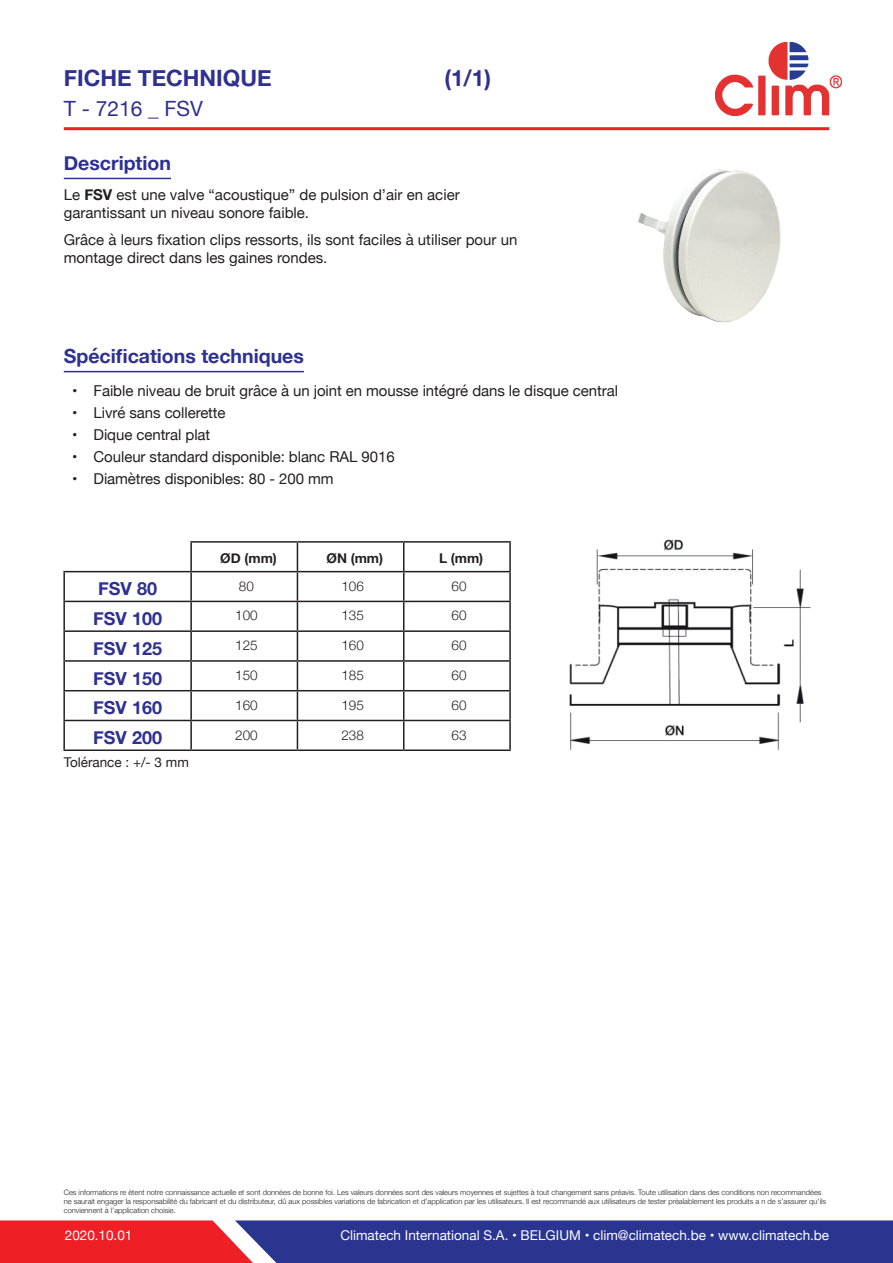
<style>
.page{position:relative;width:893px;height:1263px;background:#fff}
.page>*{position:absolute;margin:0;border:0;box-sizing:border-box;transform-origin:0 0}
.t1{font:700 22.5px "Helvetica Neue";color:#2e3092}
.t2{font:21px "Helvetica Neue";color:#2e3092}
.t3{font:700 19.5px "Helvetica Neue";color:#2e3092}
.t4{font:700 18px "Helvetica Neue";color:#2e3092}
.t5{font:15px/18px "Helvetica Neue";letter-spacing:-.005em;color:#231f20}
.t6{font:13.5px "Helvetica Neue";color:#fff}
.t7{font:300 13.5px "Helvetica Neue";color:#231f20}
.t8{font:700 13.5px "Helvetica Neue";color:#231f20}
.t9{font:13.5px "Helvetica Neue";color:#231f20}
.t10{font:300 7.5px/9px "Helvetica Neue";color:#231f20}
.s1{font-weight:700}
</style>
<div class="page">
<svg style="left:0;top:1220px;width:893px;height:43px;background:#633677"></svg>
<hr style="left:64px;top:127px;width:765px;height:3px;background:#ee2026">
<img style="left:716px;top:43px;width:126px;height:72px">
<hr style="left:64px;top:178px;width:107px;height:1px;background:#2e3092">
<hr style="left:64px;top:371px;width:240px;height:1px;background:#2e3092">
<img style="left:569px;top:539px;width:242px;height:212px">
<hr style="left:190px;top:541px;width:107px;height:2px;background:#231f20">
<hr style="left:190px;top:543px;width:2px;height:28px;background:#231f20">
<hr style="left:297px;top:541px;width:107px;height:2px;background:#231f20">
<hr style="left:404px;top:541px;width:107px;height:2px;background:#231f20">
<hr style="left:509px;top:543px;width:2px;height:28px;background:#231f20">
<hr style="left:63px;top:571px;width:128px;height:1px;background:#231f20">
<hr style="left:63px;top:572px;width:2px;height:29px;background:#231f20">
<hr style="left:191px;top:571px;width:106px;height:1px;background:#231f20">
<hr style="left:190px;top:572px;width:2px;height:29px;background:#231f20">
<hr style="left:297px;top:571px;width:107px;height:1px;background:#231f20">
<hr style="left:404px;top:571px;width:107px;height:1px;background:#231f20">
<hr style="left:509px;top:572px;width:2px;height:29px;background:#231f20">
<hr style="left:63px;top:601px;width:128px;height:1px;background:#231f20">
<hr style="left:63px;top:602px;width:2px;height:28px;background:#231f20">
<hr style="left:191px;top:601px;width:106px;height:1px;background:#231f20">
<hr style="left:190px;top:602px;width:2px;height:28px;background:#231f20">
<hr style="left:297px;top:601px;width:107px;height:1px;background:#231f20">
<hr style="left:404px;top:601px;width:107px;height:1px;background:#231f20">
<hr style="left:509px;top:602px;width:2px;height:28px;background:#231f20">
<hr style="left:63px;top:630px;width:128px;height:2px;background:#231f20">
<hr style="left:63px;top:632px;width:2px;height:28px;background:#231f20">
<hr style="left:191px;top:630px;width:106px;height:2px;background:#231f20">
<hr style="left:190px;top:632px;width:2px;height:28px;background:#231f20">
<hr style="left:297px;top:630px;width:107px;height:2px;background:#231f20">
<hr style="left:404px;top:630px;width:107px;height:2px;background:#231f20">
<hr style="left:509px;top:632px;width:2px;height:28px;background:#231f20">
<hr style="left:63px;top:660px;width:128px;height:2px;background:#231f20">
<hr style="left:63px;top:662px;width:2px;height:28px;background:#231f20">
<hr style="left:191px;top:660px;width:106px;height:2px;background:#231f20">
<hr style="left:190px;top:662px;width:2px;height:28px;background:#231f20">
<hr style="left:297px;top:660px;width:107px;height:2px;background:#231f20">
<hr style="left:404px;top:660px;width:107px;height:2px;background:#231f20">
<hr style="left:509px;top:662px;width:2px;height:28px;background:#231f20">
<hr style="left:63px;top:690px;width:128px;height:1px;background:#231f20">
<hr style="left:63px;top:691px;width:2px;height:29px;background:#231f20">
<hr style="left:191px;top:690px;width:106px;height:1px;background:#231f20">
<hr style="left:190px;top:691px;width:2px;height:29px;background:#231f20">
<hr style="left:297px;top:690px;width:107px;height:1px;background:#231f20">
<hr style="left:404px;top:690px;width:107px;height:1px;background:#231f20">
<hr style="left:509px;top:691px;width:2px;height:29px;background:#231f20">
<hr style="left:63px;top:720px;width:128px;height:1px;background:#231f20">
<hr style="left:63px;top:721px;width:2px;height:28px;background:#231f20">
<hr style="left:191px;top:720px;width:106px;height:1px;background:#231f20">
<hr style="left:190px;top:721px;width:2px;height:28px;background:#231f20">
<hr style="left:297px;top:720px;width:107px;height:1px;background:#231f20">
<svg style="left:297px;top:543px;width:1px;height:206px"></svg>
<hr style="left:404px;top:720px;width:107px;height:1px;background:#231f20">
<svg style="left:403px;top:543px;width:1px;height:206px"></svg>
<hr style="left:509px;top:721px;width:2px;height:28px;background:#231f20">
<hr style="left:63px;top:749px;width:128px;height:2px;background:#231f20">
<hr style="left:191px;top:749px;width:106px;height:2px;background:#231f20">
<hr style="left:297px;top:749px;width:107px;height:2px;background:#231f20">
<hr style="left:404px;top:749px;width:107px;height:2px;background:#231f20">
<img style="left:638px;top:169px;width:143px;height:154px">
<h1 class="t1" style="left:64px;top:60px;width:209px">FICHE TECHNIQUE</h1>
<h1 class="t1" style="left:444px;top:60px;width:48px">(1/1)</h1>
<h2 class="t2" style="left:64px;top:93px;width:141px">T - 7216 _ FSV</h2>
<h3 class="t3" style="left:64px;top:148px;width:109px">Description</h3>
<h3 class="t5" style="left:64px;top:187px;width:397px">Le <span class="s1">FSV</span> est une valve “acoustique” de pulsion d’air en acier garantissant un niveau sonore faible.</h3>
<h3 class="t5" style="left:64px;top:231px;width:455px">Grâce à leurs fixation clips ressorts, ils sont faciles à utiliser pour un montage direct dans les gaines rondes.</h3>
<h3 class="t3" style="left:64px;top:341px;width:242px">Spécifications techniques</h3>
<h3 class="t5" style="left:72px;top:382px;width:547px">• Faible niveau de bruit grâce à un joint en mousse intégré dans le disque central</h3>
<h3 class="t5" style="left:72px;top:404px;width:155px">• Livré sans collerette</h3>
<h3 class="t5" style="left:72px;top:426px;width:140px">• Dique central plat</h3>
<h3 class="t5" style="left:72px;top:448px;width:324px">• Couleur standard disponible: blanc RAL 9016</h3>
<h3 class="t5" style="left:72px;top:470px;width:263px">• Diamètres disponibles: 80 - 200 mm</h3>
<h3 class="t8" style="left:220px;top:548px;width:58px">ØD (mm)</h3>
<h3 class="t8" style="left:326px;top:548px;width:58px">ØN (mm)</h3>
<h3 class="t8" style="left:439px;top:548px;width:46px">L (mm)</h3>
<h3 class="t4" style="left:98px;top:575px;width:60px">FSV 80</h3>
<h3 class="t7" style="left:239px;top:575px;width:17px">80</h3>
<h3 class="t7" style="left:341px;top:575px;width:24px">106</h3>
<h3 class="t7" style="left:451px;top:575px;width:17px">60</h3>
<h3 class="t4" style="left:93px;top:604px;width:70px">FSV 100</h3>
<h3 class="t7" style="left:235px;top:605px;width:24px">100</h3>
<h3 class="t7" style="left:341px;top:605px;width:24px">135</h3>
<h3 class="t7" style="left:451px;top:605px;width:17px">60</h3>
<h3 class="t4" style="left:93px;top:634px;width:70px">FSV 125</h3>
<h3 class="t7" style="left:235px;top:634px;width:24px">125</h3>
<h3 class="t7" style="left:341px;top:634px;width:24px">160</h3>
<h3 class="t7" style="left:451px;top:634px;width:17px">60</h3>
<h3 class="t4" style="left:93px;top:664px;width:70px">FSV 150</h3>
<h3 class="t7" style="left:235px;top:664px;width:24px">150</h3>
<h3 class="t7" style="left:341px;top:664px;width:24px">185</h3>
<h3 class="t7" style="left:451px;top:664px;width:17px">60</h3>
<h3 class="t4" style="left:93px;top:694px;width:70px">FSV 160</h3>
<h3 class="t7" style="left:235px;top:694px;width:24px">160</h3>
<h3 class="t7" style="left:341px;top:694px;width:24px">195</h3>
<h3 class="t7" style="left:451px;top:694px;width:17px">60</h3>
<h3 class="t4" style="left:93px;top:723px;width:70px">FSV 200</h3>
<h3 class="t7" style="left:235px;top:724px;width:24px">200</h3>
<h3 class="t7" style="left:341px;top:724px;width:24px">238</h3>
<h3 class="t7" style="left:451px;top:724px;width:17px">63</h3>
<h3 class="t9" style="left:64px;top:753px;width:127px">Tolérance : +/- 3 mm</h3>
<p class="t10" style="left:64px;top:1188px;width:764px">Ces informations re ètent notre connaissance actuelle et sont données de bonne foi. Les valeurs données sont des valeurs moyennes et sujettes à tout changement sans préavis. Toute utilisation dans des conditions non recommandées ne saurait engager la responsabilité du fabricant et du distributeur, dû aux possibles variations de fabrication et d’application par les utilisateurs. Il est recommandé aux utilisateurs de tester préalablement les produits a n de s’assurer qu’ils conviennent à l’application choisie.</p>
<h3 class="t6" style="left:65px;top:1226px;width:69px">2020.10.01</h3>
<h3 class="t6" style="left:340px;top:1226px;width:490px">Climatech International S.A. • BELGIUM • clim@climatech.be • www.climatech.be</h3>
</div>
